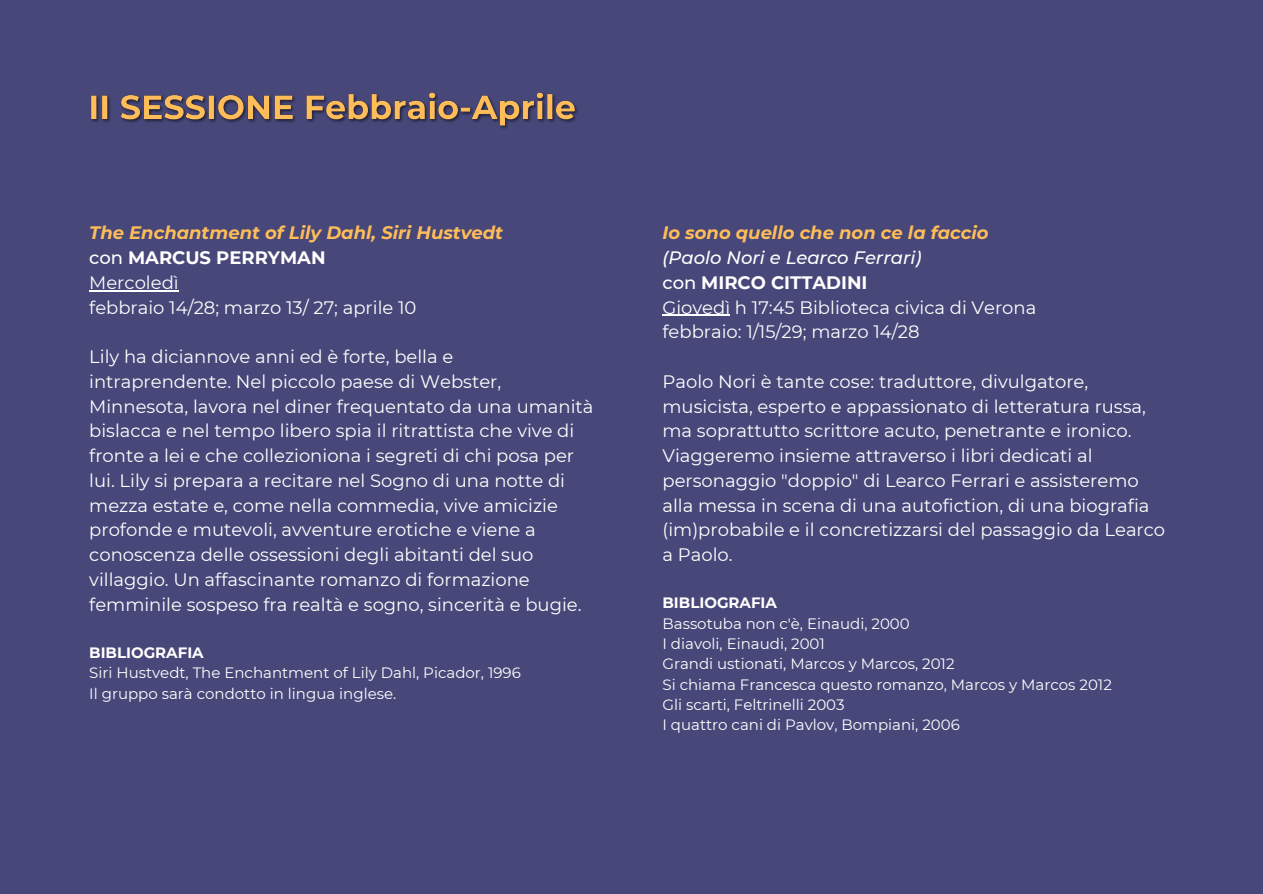
<style>
.page{position:relative;width:1263px;height:894px;background:#fff}
.page>*{position:absolute;margin:0;border:0;box-sizing:border-box;transform-origin:0 0}
.t1{font:18px/24.8px "Montserrat";color:#fff}
.t2{font:italic 700 18px "Montserrat";color:#ffbd59}
.t3{font:700 18px "Montserrat";color:#fff}
.t4{font:italic 500 18px "Montserrat";color:#fff}
.t5{font:15px "Montserrat";color:#fff}
.t6{font:700 15px "Montserrat";color:#fff}
.s1{font-weight:500}
</style>
<div class="page">
<div style="left:0;top:0;width:1263px;height:893px;background:#474779"></div>
<hr style="left:89px;top:290px;width:90px;height:1px;background:#fff">
<hr style="left:662px;top:314px;width:68px;height:2px;background:#fff">
<img style="left:91px;top:92px;width:487px;height:37px">
<p class="t2" style="left:89px;top:222px;width:415px">The Enchantment of Lily Dahl, Siri Hustvedt</p>
<p class="t3" style="left:89px;top:246px;width:238px"><span class="s1">con</span> MARCUS PERRYMAN</p>
<p class="t1" style="left:89px;top:270px;width:91px">Mercoledì</p>
<p class="t1" style="left:89px;top:294px;width:329px">febbraio 14/28; marzo 13/ 27; aprile 10</p>
<p class="t1" style="left:89px;top:344px;width:506px">Lily ha diciannove anni ed è forte, bella e intraprendente. Nel piccolo paese di Webster, Minnesota, lavora nel diner frequentato da una umanità bislacca e nel tempo libero spia il ritrattista che vive di fronte a lei e che collezioniona i segreti di chi posa per lui. Lily si prepara a recitare nel Sogno di una notte di mezza estate e, come nella commedia, vive amicizie profonde e mutevoli, avventure erotiche e viene a conoscenza delle ossessioni degli abitanti del suo villaggio. Un affascinante romanzo di formazione femminile sospeso fra realtà e sogno, sincerità e bugie.</p>
<p class="t6" style="left:89px;top:643px;width:116px">BIBLIOGRAFIA</p>
<p class="t5" style="left:89px;top:663px;width:433px">Siri Hustvedt, The Enchantment of Lily Dahl, Picador, 1996</p>
<p class="t5" style="left:89px;top:683px;width:309px">Il gruppo sarà condotto in lingua inglese.</p>
<p class="t2" style="left:662px;top:222px;width:328px">Io sono quello che non ce la faccio</p>
<p class="t4" style="left:662px;top:246px;width:260px">(Paolo Nori e Learco Ferrari)</p>
<p class="t3" style="left:662px;top:271px;width:206px"><span class="s1">con</span> MIRCO CITTADINI</p>
<p class="t1" style="left:662px;top:294px;width:375px">Giovedì h 17:45 Biblioteca civica di Verona</p>
<p class="t1" style="left:662px;top:319px;width:259px">febbraio: 1/15/29; marzo 14/28</p>
<p class="t1" style="left:662px;top:369px;width:485px">Paolo Nori è tante cose: traduttore, divulgatore, musicista, esperto e appassionato di letteratura russa, ma soprattutto scrittore acuto, penetrante e ironico.</p>
<p class="t1" style="left:662px;top:443px;width:504px">Viaggeremo insieme attraverso i libri dedicati al personaggio "doppio" di Learco Ferrari e assisteremo alla messa in scena di una autofiction, di una biografia (im)probabile e il concretizzarsi del passaggio da Learco a Paolo.</p>
<p class="t6" style="left:662px;top:593px;width:116px">BIBLIOGRAFIA</p>
<p class="t5" style="left:662px;top:614px;width:249px">Bassotuba non c'è, Einaudi, 2000</p>
<p class="t5" style="left:662px;top:634px;width:164px">I diavoli, Einaudi, 2001</p>
<p class="t5" style="left:662px;top:654px;width:293px">Grandi ustionati, Marcos y Marcos, 2012</p>
<p class="t5" style="left:662px;top:674px;width:451px">Si chiama Francesca questo romanzo, Marcos y Marcos 2012</p>
<p class="t5" style="left:662px;top:695px;width:184px">Gli scarti, Feltrinelli 2003</p>
<p class="t5" style="left:662px;top:715px;width:299px">I quattro cani di Pavlov, Bompiani, 2006</p>
</div>
